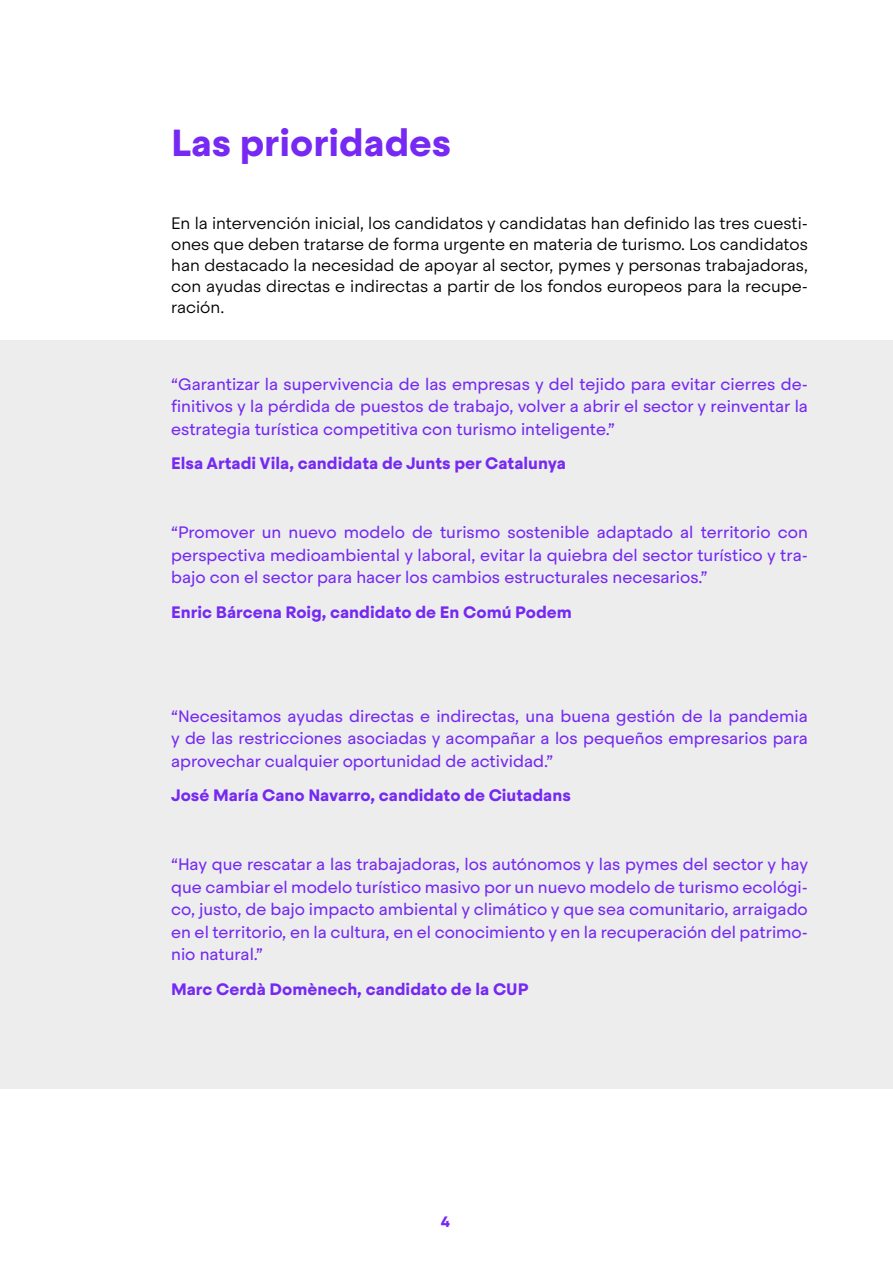
<style>
.page{position:relative;width:893px;height:1263px;background:#fff}
.page>*{position:absolute;margin:0;border:0;box-sizing:border-box;transform-origin:0 0}
.Títol{font:700 37.5px "Steradian";color:#7529f2}
.t1{font:16.5px/22.5px "Steradian";color:#7529f2;text-align:justify}
.Text{font:300 16.5px/21px "Steradian";color:#000;text-align:justify}
.t2{font:700 16.5px "Steradian";color:#7529f2}
.t3{font:700 15px "Steradian";color:#7529f2}
</style>
<div class="page">
<div style="left:0;top:340px;width:893px;height:749px;background:#ededed"></div>
<p class="Títol" style="left:171px;top:119px;width:282px">Las prioridades</p>
<p class="Text" style="left:171px;top:213px;width:638px">En la intervención inicial, los candidatos y candidatas han definido las tres cuesti&shy;ones que deben tratarse de forma urgente en materia de turismo. Los candidatos han destacado la necesidad de apoyar al sector, pymes y personas trabajadoras, con ayudas directas e indirectas a partir de los fondos europeos para la recupe&shy;ración.</p>
<p class="t1" style="left:171px;top:373px;width:638px">“Garantizar la supervivencia de las empresas y del tejido para evitar cierres de&shy;finitivos y la pérdida de puestos de trabajo, volver a abrir el sector y reinventar la estrategia turística competitiva con turismo inteligente.”</p>
<p class="t2" style="left:171px;top:453px;width:396px">Elsa Artadi Vila, candidata de Junts per Catalunya</p>
<p class="t1" style="left:171px;top:521px;width:638px">“Promover un nuevo modelo de turismo sostenible adaptado al territorio con perspectiva medioambiental y laboral, evitar la quiebra del sector turístico y tra&shy;bajo con el sector para hacer los cambios estructurales necesarios.”</p>
<p class="t2" style="left:171px;top:602px;width:402px">Enric Bárcena Roig, candidato de En Comú Podem</p>
<p class="t1" style="left:171px;top:704px;width:638px">“Necesitamos ayudas directas e indirectas, una buena gestión de la pandemia y de las restricciones asociadas y acompañar a los pequeños empresarios para aprovechar cualquier oportunidad de actividad.”</p>
<p class="t2" style="left:171px;top:785px;width:401px">José María Cano Navarro, candidato de Ciutadans</p>
<p class="t1" style="left:171px;top:853px;width:638px">“Hay que rescatar a las trabajadoras, los autónomos y las pymes del sector y hay que cambiar el modelo turístico masivo por un nuevo modelo de turismo ecológi&shy;co, justo, de bajo impacto ambiental y climático y que sea comunitario, arraigado en el territorio, en la cultura, en el conocimiento y en la recuperación del patrimo&shy;nio natural.”</p>
<p class="t2" style="left:171px;top:978px;width:359px">Marc Cerdà Domènech, candidato de la CUP</p>
<p class="t3" style="left:441px;top:1213px;width:11px">4</p>
</div>
